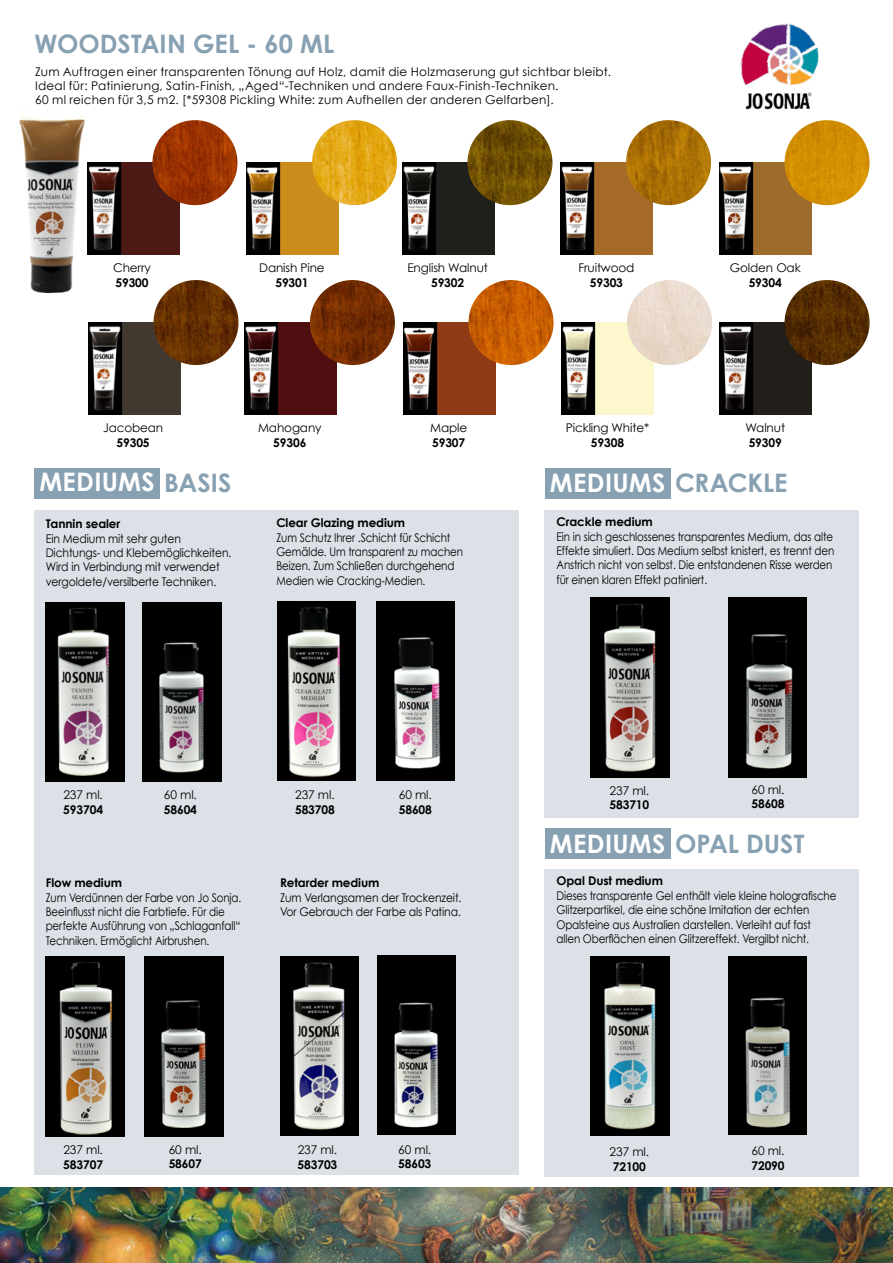
<style>
.page{position:relative;width:893px;height:1263px;background:#fff}
.page>*{position:absolute;margin:0;border:0;box-sizing:border-box;transform-origin:0 0}
.t1{font:700 25.5px "Century Gothic";color:#87a0b2}
.t2{font:700 25.5px "Century Gothic";letter-spacing:.01em;color:#fff}
.t3{font:12px/14.4px "Century Gothic";letter-spacing:-.01em;color:#000;scale:.86 1}
.t4{font:12px/14.4px "Century Gothic";letter-spacing:.02em;color:#000}
.t5{font:700 12px "Century Gothic";letter-spacing:-.01em;color:#000}
.t6{font:12px/14.4px "Century Gothic";letter-spacing:-.01em;color:#000;scale:.9 1}
.t7{font:12px "Century Gothic";letter-spacing:-.01em;color:#000}
.s1{color:#87a0b2}
.s2{color:#fff}
</style>
<div class="page">
<img style="left:0;top:1188px;width:893px;height:75px">
<div style="left:34px;top:510px;width:485px;height:665px;background:#dce1e8"></div>
<div style="left:545px;top:510px;width:314px;height:307px;background:#dce1e8"></div>
<div style="left:545px;top:870px;width:314px;height:307px;background:#dce1e8"></div>
<img style="left:19px;top:117px;width:75px;height:177px">
<img style="left:87px;top:163px;width:92px;height:92px">
<img style="left:88px;top:323px;width:92px;height:91px">
<img style="left:46px;top:602px;width:78px;height:179px">
<img style="left:280px;top:956px;width:78px;height:180px">
<img style="left:277px;top:601px;width:79px;height:179px">
<img style="left:591px;top:598px;width:78px;height:179px">
<img style="left:591px;top:956px;width:78px;height:179px">
<img style="left:46px;top:957px;width:78px;height:179px">
<img style="left:143px;top:602px;width:78px;height:179px">
<img style="left:377px;top:956px;width:78px;height:178px">
<img style="left:376px;top:601px;width:78px;height:179px">
<img style="left:729px;top:598px;width:78px;height:179px">
<img style="left:729px;top:956px;width:78px;height:178px">
<img style="left:145px;top:956px;width:78px;height:180px">
<img style="left:247px;top:163px;width:92px;height:92px">
<img style="left:245px;top:323px;width:92px;height:91px">
<img style="left:402px;top:163px;width:92px;height:92px">
<img style="left:403px;top:323px;width:92px;height:91px">
<img style="left:561px;top:163px;width:92px;height:92px">
<img style="left:562px;top:323px;width:92px;height:91px">
<img style="left:719px;top:163px;width:92px;height:92px">
<img style="left:719px;top:323px;width:92px;height:91px">
<img style="left:740px;top:23px;width:79px;height:87px">
<img style="left:152px;top:120px;width:85px;height:85px;border-radius:43px">
<img style="left:153px;top:280px;width:86px;height:85px;border-radius:43px">
<img style="left:312px;top:120px;width:85px;height:85px;border-radius:43px">
<img style="left:310px;top:280px;width:85px;height:85px;border-radius:43px">
<img style="left:467px;top:120px;width:85px;height:85px;border-radius:43px">
<img style="left:468px;top:280px;width:85px;height:85px;border-radius:43px">
<img style="left:626px;top:120px;width:85px;height:85px;border-radius:43px">
<img style="left:627px;top:280px;width:85px;height:85px;border-radius:43px">
<img style="left:784px;top:120px;width:86px;height:85px;border-radius:43px">
<img style="left:784px;top:280px;width:86px;height:85px;border-radius:43px">
<div style="left:34px;top:468px;width:126px;height:31px;background:#87a0b2"></div>
<div style="left:545px;top:468px;width:126px;height:31px;background:#87a0b2"></div>
<div style="left:545px;top:828px;width:126px;height:31px;background:#87a0b2"></div>
<h1 class="t1" style="left:34px;top:27px;width:302px">WOODSTAIN GEL - 60 ML</h1>
<p class="t4" style="left:35px;top:64px;width:577px">Zum Auftragen einer transparenten Tönung auf Holz, damit die Holzmaserung gut sichtbar bleibt.<br>Ideal für: Patinierung, Satin-Finish, „Aged“-Techniken und andere Faux-Finish-Techniken.<br>60 ml reichen für 3,5 m2. [*59308 Pickling White: zum Aufhellen der anderen Gelfarben].</p>
<p class="t7" style="left:113px;top:261px;width:39px">Cherry</p>
<p class="t5" style="left:116px;top:275px;width:35px">59300</p>
<p class="t7" style="left:259px;top:261px;width:67px">Danish Pine</p>
<p class="t5" style="left:275px;top:275px;width:35px">59301</p>
<p class="t7" style="left:407px;top:261px;width:82px">English Walnut</p>
<p class="t5" style="left:431px;top:275px;width:35px">59302</p>
<p class="t7" style="left:578px;top:261px;width:58px">Fruitwood</p>
<p class="t5" style="left:590px;top:275px;width:35px">59303</p>
<p class="t7" style="left:730px;top:261px;width:72px">Golden Oak</p>
<p class="t5" style="left:749px;top:275px;width:35px">59304</p>
<p class="t7" style="left:103px;top:421px;width:62px">Jacobean</p>
<p class="t5" style="left:117px;top:435px;width:35px">59305</p>
<p class="t7" style="left:258px;top:421px;width:65px">Mahogany</p>
<p class="t5" style="left:273px;top:435px;width:35px">59306</p>
<p class="t7" style="left:430px;top:421px;width:39px">Maple</p>
<p class="t5" style="left:432px;top:435px;width:35px">59307</p>
<p class="t7" style="left:566px;top:421px;width:85px">Pickling White*</p>
<p class="t5" style="left:591px;top:435px;width:35px">59308</p>
<p class="t7" style="left:745px;top:421px;width:41px">Walnut</p>
<p class="t5" style="left:749px;top:435px;width:35px">59309</p>
<h1 class="t2" style="left:39px;top:466px;width:194px">MEDIUMS <span class="s1">BASIS</span></h1>
<h1 class="t2" style="left:550px;top:467px;width:239px">MEDIUMS <span class="s1">CRACKLE</span></h1>
<p class="t5" style="left:46px;top:516px;width:76px">Tannin sealer</p>
<p class="t6" style="left:46px;top:531px;width:208px">Ein Medium mit sehr guten Dichtungs- und Klebemöglichkeiten.<br>Wird in Verbindung mit verwendet vergoldete/versilberte Techniken.</p>
<p class="t5" style="left:276px;top:515px;width:130px">Clear Glazing medium</p>
<p class="t3" style="left:276px;top:530px;width:219px">Zum Schutz Ihrer .Schicht für Schicht Gemälde. Um transparent zu machen Beizen. Zum Schließen durchgehend Medien wie Cracking-Medien.</p>
<p class="t5" style="left:556px;top:514px;width:98px">Crackle medium</p>
<p class="t3" style="left:556px;top:529px;width:325px">Ein in sich geschlossenes transparentes Medium, das alte Effekte simuliert. Das Medium selbst knistert, es trennt den Anstrich nicht von selbst. Die entstandenen Risse werden für einen klaren Effekt patiniert.</p>
<p class="t7" style="left:63px;top:788px;width:41px">237 ml.</p>
<p class="t5" style="left:63px;top:802px;width:41px">593704</p>
<p class="t7" style="left:164px;top:788px;width:34px">60 ml.</p>
<p class="t5" style="left:164px;top:802px;width:35px">58604</p>
<p class="t7" style="left:295px;top:788px;width:41px">237 ml.</p>
<p class="t5" style="left:295px;top:802px;width:41px">583708</p>
<p class="t7" style="left:399px;top:788px;width:34px">60 ml.</p>
<p class="t5" style="left:399px;top:802px;width:35px">58608</p>
<p class="t7" style="left:610px;top:783px;width:41px">237 ml.</p>
<p class="t5" style="left:609px;top:797px;width:41px">583710</p>
<p class="t7" style="left:751px;top:782px;width:34px">60 ml.</p>
<p class="t5" style="left:751px;top:796px;width:35px">58608</p>
<h1 class="t1" style="left:550px;top:827px;width:256px"><span class="s2">MEDIUMS</span> OPAL DUST</h1>
<p class="t5" style="left:46px;top:875px;width:78px">Flow medium</p>
<p class="t3" style="left:46px;top:890px;width:229px">Zum Verdünnen der Farbe von Jo Sonja.<br>Beeinflusst nicht die Farbtiefe. Für die perfekte Ausführung von „Schlaganfall“ Techniken. Ermöglicht Airbrushen.</p>
<p class="t5" style="left:280px;top:875px;width:101px">Retarder medium</p>
<p class="t6" style="left:280px;top:890px;width:203px">Zum Verlangsamen der Trockenzeit.<br>Vor Gebrauch der Farbe als Patina.</p>
<p class="t5" style="left:556px;top:873px;width:108px">Opal Dust medium</p>
<p class="t3" style="left:556px;top:888px;width:327px">Dieses transparente Gel enthält viele kleine holografische Glitzerpartikel, die eine schöne Imitation der echten Opalsteine aus Australien darstellen. Verleiht auf fast allen Oberflächen einen Glitzereffekt. Vergilbt nicht.</p>
<p class="t7" style="left:63px;top:1143px;width:41px">237 ml.</p>
<p class="t5" style="left:63px;top:1157px;width:41px">583707</p>
<p class="t7" style="left:169px;top:1142px;width:35px">60 ml.</p>
<p class="t5" style="left:169px;top:1156px;width:35px">58607</p>
<p class="t7" style="left:298px;top:1143px;width:41px">237 ml.</p>
<p class="t5" style="left:298px;top:1157px;width:41px">583703</p>
<p class="t7" style="left:398px;top:1142px;width:34px">60 ml.</p>
<p class="t5" style="left:398px;top:1156px;width:35px">58603</p>
<p class="t7" style="left:610px;top:1145px;width:41px">237 ml.</p>
<p class="t5" style="left:613px;top:1159px;width:35px">72100</p>
<p class="t7" style="left:751px;top:1144px;width:34px">60 ml.</p>
<p class="t5" style="left:751px;top:1158px;width:35px">72090</p>
</div>
